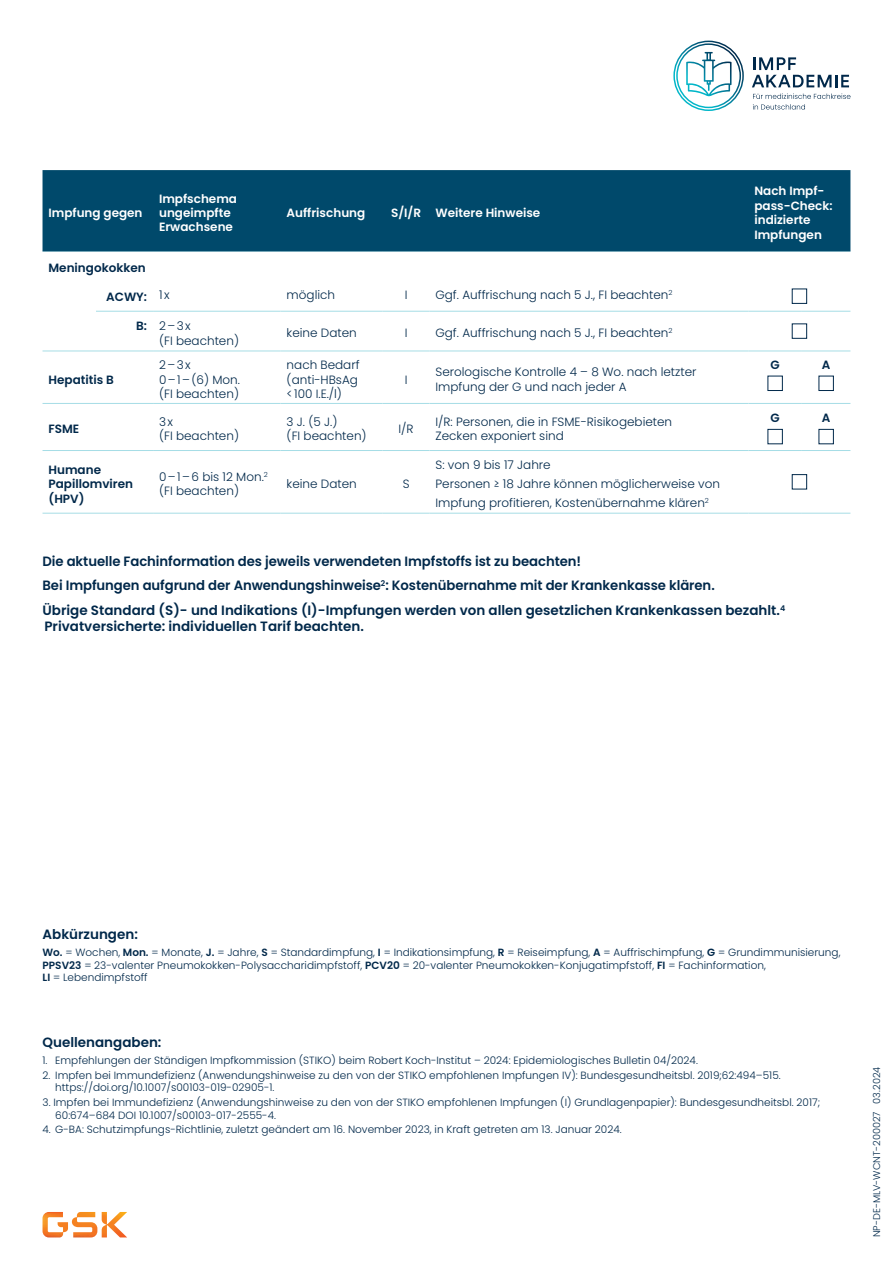
<style>
.page{position:relative;width:893px;height:1263px;background:#fff}
.page>*{position:absolute;margin:0;border:0;box-sizing:border-box;transform-origin:0 0}
.t1{font:600 13.5px/16.2px "Poppins";color:#00284a}
.t2{font:300 12px/14.4px "Poppins";color:#00284a}
.t3{font:600 12px/14.4px "Poppins";color:#fff}
.t4{font:600 12px/14.4px "Poppins";color:#00284a}
.t5{font:300 10.5px/12.6px "Poppins";color:#00284a}
.t6{font:300 9.75px "Poppins";color:#00284a}
.s1{font-weight:600}
</style>
<div class="page">
<svg style="left:43px;top:1212px;width:84px;height:25px"></svg>
<hr style="left:43px;top:251px;width:110px;height:1px;background:#a6dde6">
<hr style="left:153px;top:251px;width:128px;height:1px;background:#a6dde6">
<hr style="left:281px;top:251px;width:102px;height:1px;background:#a6dde6">
<hr style="left:383px;top:251px;width:46px;height:1px;background:#a6dde6">
<hr style="left:429px;top:251px;width:319px;height:1px;background:#a6dde6">
<hr style="left:748px;top:251px;width:54px;height:1px;background:#a6dde6">
<hr style="left:802px;top:251px;width:48px;height:1px;background:#a6dde6">
<hr style="left:281px;top:311px;width:102px;height:1px;background:#a6dde6">
<hr style="left:383px;top:311px;width:46px;height:1px;background:#a6dde6">
<hr style="left:429px;top:311px;width:319px;height:1px;background:#a6dde6">
<hr style="left:748px;top:311px;width:54px;height:1px;background:#a6dde6">
<hr style="left:802px;top:311px;width:48px;height:1px;background:#a6dde6">
<hr style="left:43px;top:403px;width:110px;height:1px;background:#a6dde6">
<hr style="left:153px;top:403px;width:128px;height:1px;background:#a6dde6">
<hr style="left:281px;top:403px;width:102px;height:1px;background:#a6dde6">
<hr style="left:383px;top:403px;width:46px;height:1px;background:#a6dde6">
<hr style="left:429px;top:403px;width:319px;height:1px;background:#a6dde6">
<hr style="left:748px;top:403px;width:54px;height:1px;background:#a6dde6">
<hr style="left:802px;top:403px;width:48px;height:1px;background:#a6dde6">
<hr style="left:43px;top:351px;width:110px;height:1px;background:#a6dde6">
<hr style="left:153px;top:351px;width:128px;height:1px;background:#a6dde6">
<hr style="left:281px;top:351px;width:102px;height:1px;background:#a6dde6">
<hr style="left:383px;top:351px;width:46px;height:1px;background:#a6dde6">
<hr style="left:429px;top:351px;width:319px;height:1px;background:#a6dde6">
<hr style="left:748px;top:351px;width:54px;height:1px;background:#a6dde6">
<hr style="left:802px;top:351px;width:48px;height:1px;background:#a6dde6">
<hr style="left:43px;top:450px;width:110px;height:1px;background:#a6dde6">
<hr style="left:153px;top:450px;width:128px;height:1px;background:#a6dde6">
<hr style="left:281px;top:450px;width:102px;height:1px;background:#a6dde6">
<hr style="left:383px;top:450px;width:46px;height:1px;background:#a6dde6">
<hr style="left:429px;top:450px;width:319px;height:1px;background:#a6dde6">
<hr style="left:748px;top:450px;width:54px;height:1px;background:#a6dde6">
<hr style="left:802px;top:450px;width:48px;height:1px;background:#a6dde6">
<hr style="left:43px;top:513px;width:110px;height:1px;background:#a6dde6">
<hr style="left:153px;top:513px;width:128px;height:1px;background:#a6dde6">
<hr style="left:281px;top:513px;width:102px;height:1px;background:#a6dde6">
<hr style="left:383px;top:513px;width:46px;height:1px;background:#a6dde6">
<hr style="left:43px;top:311px;width:110px;height:1px;background:#a6dde6">
<hr style="left:153px;top:311px;width:128px;height:1px;background:#a6dde6">
<hr style="left:429px;top:513px;width:319px;height:1px;background:#a6dde6">
<hr style="left:748px;top:513px;width:54px;height:1px;background:#a6dde6">
<hr style="left:802px;top:513px;width:48px;height:1px;background:#a6dde6">
<div style="left:792px;top:289px;width:15px;height:15px;background:#fff;border:1px solid #00284a"></div>
<div style="left:792px;top:324px;width:15px;height:15px;background:#fff;border:1px solid #00284a"></div>
<div style="left:768px;top:376px;width:15px;height:15px;background:#fff;border:1px solid #00284a"></div>
<div style="left:819px;top:376px;width:15px;height:15px;background:#fff;border:1px solid #00284a"></div>
<div style="left:768px;top:429px;width:15px;height:15px;background:#fff;border:1px solid #00284a"></div>
<div style="left:819px;top:429px;width:15px;height:15px;background:#fff;border:1px solid #00284a"></div>
<div style="left:792px;top:474px;width:15px;height:15px;background:#fff;border:1px solid #00284a"></div>
<div style="left:43px;top:170px;width:807px;height:81px;background:#00496b"></div>
<svg style="left:752px;top:57px;width:99px;height:53px"></svg>
<svg style="left:673px;top:41px;width:71px;height:70px"></svg>
<div style="left:0;top:296px;width:95px;height:29px;background:#fff"></div>
<p class="t3" style="left:49px;top:206px;width:96px">Impfung gegen</p>
<p class="t3" style="left:159px;top:191px;width:79px">Impfschema ungeimpfte</p>
<p class="t3" style="left:159px;top:220px;width:75px">Erwachsene</p>
<p class="t3" style="left:287px;top:206px;width:80px">Auffrischung</p>
<p class="t3" style="left:391px;top:206px;width:31px">S/I/R</p>
<p class="t3" style="left:435px;top:206px;width:106px">Weitere Hinweise</p>
<p class="t4" style="left:49px;top:261px;width:99px">Meningokokken</p>
<p class="t4" style="left:106px;top:289px;width:42px">ACWY:</p>
<p class="t2" style="left:159px;top:288px;width:12px">1x</p>
<p class="t2" style="left:287px;top:288px;width:50px">möglich</p>
<p class="t2" style="left:405px;top:288px;width:4px">I</p>
<p class="t2" style="left:435px;top:288px;width:238px">Ggf. Auffrischung nach 5 J., FI beachten<sup>2</sup></p>
<p class="t4" style="left:136px;top:319px;width:12px">B:</p>
<p class="t2" style="left:159px;top:319px;width:81px">2–3x<br>(FI beachten)</p>
<p class="t2" style="left:287px;top:326px;width:72px">keine Daten</p>
<p class="t2" style="left:405px;top:326px;width:4px">I</p>
<p class="t2" style="left:435px;top:326px;width:238px">Ggf. Auffrischung nach 5 J., FI beachten<sup>2</sup></p>
<p class="t4" style="left:49px;top:372px;width:67px">Hepatitis B</p>
<p class="t2" style="left:287px;top:358px;width:75px">nach Bedarf</p>
<p class="t2" style="left:287px;top:372px;width:73px">(anti-HBsAg</p>
<p class="t2" style="left:287px;top:387px;width:57px">&lt;100 I.E./l)</p>
<p class="t2" style="left:159px;top:358px;width:33px">2–3x</p>
<p class="t2" style="left:159px;top:372px;width:82px">0–1–(6) Mon. (FI beachten)</p>
<p class="t2" style="left:405px;top:372px;width:4px">I</p>
<p class="t2" style="left:435px;top:365px;width:263px">Serologische Kontrolle 4 – 8 Wo. nach letzter<br>Impfung der G und nach jeder A</p>
<p class="t3" style="left:754px;top:184px;width:80px">Nach Impf&shy;pass-Check: indizierte<br>Impfungen</p>
<p class="t4" style="left:770px;top:358px;width:11px">G</p>
<p class="t4" style="left:822px;top:358px;width:10px">A</p>
<p class="t4" style="left:49px;top:422px;width:32px">FSME</p>
<p class="t2" style="left:159px;top:415px;width:16px">3x</p>
<p class="t2" style="left:159px;top:429px;width:81px">(FI beachten)</p>
<p class="t2" style="left:287px;top:415px;width:52px">3 J. (5 J.)</p>
<p class="t2" style="left:287px;top:429px;width:81px">(FI beachten)</p>
<p class="t2" style="left:399px;top:422px;width:17px">I/R</p>
<p class="t2" style="left:435px;top:415px;width:238px">I/R: Personen, die in FSME-Risikogebieten<br>Zecken exponiert sind</p>
<p class="t4" style="left:770px;top:411px;width:11px">G</p>
<p class="t4" style="left:822px;top:411px;width:10px">A</p>
<p class="t4" style="left:49px;top:462px;width:86px">Humane<br>Papillomviren (HPV)</p>
<p class="t2" style="left:159px;top:470px;width:110px">0–1–6 bis 12 Mon.<sup>2 </sup>(FI beachten)</p>
<p class="t2" style="left:287px;top:477px;width:72px">keine Daten</p>
<p class="t2" style="left:403px;top:477px;width:8px">S</p>
<p class="t2" style="left:435px;top:458px;width:117px">S: von 9 bis 17 Jahre</p>
<p class="t2" style="left:435px;top:477px;width:286px">Personen ≥ 18 Jahre können möglicherweise von</p>
<p class="t2" style="left:435px;top:495px;width:275px">Impfung profitieren, Kostenübernahme klären<sup>2</sup></p>
<p class="t1" style="left:43px;top:553px;width:540px">Die aktuelle Fachinformation des jeweils verwendeten Impfstoffs ist zu beachten!</p>
<p class="t1" style="left:43px;top:578px;width:674px">Bei Impfungen aufgrund der Anwendungshinweise<sup>2</sup>: Kostenübernahme mit der Krankenkasse klären.</p>
<p class="t1" style="left:43px;top:602px;width:744px">Übrige Standard (S)- und Indikations (I)-Impfungen werden von allen gesetzlichen Krankenkassen bezahlt.<sup>4<br></sup>Privatversicherte: individuellen Tarif beachten.</p>
<p class="t1" style="left:43px;top:926px;width:97px">Abkürzungen:</p>
<p class="t5" style="left:43px;top:946px;width:799px"><span class="s1">Wo.</span> = Wochen, <span class="s1">Mon.</span> = Monate, <span class="s1">J.</span> = Jahre, <span class="s1">S</span> = Standardimpfung, <span class="s1">I</span> = Indikationsimpfung, <span class="s1">R</span> = Reiseimpfung, <span class="s1">A</span> = Auffrischimpfung, <span class="s1">G</span> = Grundimmunisierung,<br><span class="s1">PPSV23</span> = 23-valenter Pneumokokken-Polysaccharidimpfstoff, <span class="s1">PCV20</span> = 20-valenter Pneumokokken-Konjugatimpfstoff, <span class="s1">FI</span> = Fachinformation,<br><span class="s1">LI</span> = Lebendimpfstoff</p>
<p class="t1" style="left:43px;top:1034px;width:120px">Quellenangaben:</p>
<p class="t5" style="left:43px;top:1054px;width:657px">1. Empfehlungen der Ständigen Impfkommission (STIKO) beim Robert Koch-Institut – 2024: Epidemiologisches Bulletin 04/2024.</p>
<p class="t5" style="left:55px;top:1069px;width:727px;text-indent:-13px">2. Impfen bei Immundefizienz (Anwendungshinweise zu den von der STIKO empfohlenen Impfungen IV): Bundesgesundheitsbl. 2019;62:494–515. https://doi.org/10.1007/s00103-019-02905-1.</p>
<p class="t5" style="left:55px;top:1096px;width:766px;text-indent:-13px">3. Impfen bei Immundefizienz (Anwendungshinweise zu den von der STIKO empfohlenen Impfungen (I) Grundlagenpapier): Bundesgesundheitsbl. 2017;<br>60:674–684 DOI 10.1007/s00103-017-2555-4.</p>
<p class="t5" style="left:43px;top:1123px;width:581px">4. G-BA: Schutzimpfungs-Richtlinie, zuletzt geändert am 16. November 2023, in Kraft getreten am 13. Januar 2024.</p>
<p class="t6" style="left:871px;top:1237px;width:172px;rotate:-90deg">NP-DE-MLV-WCNT-200027 03.2024</p>
</div>
